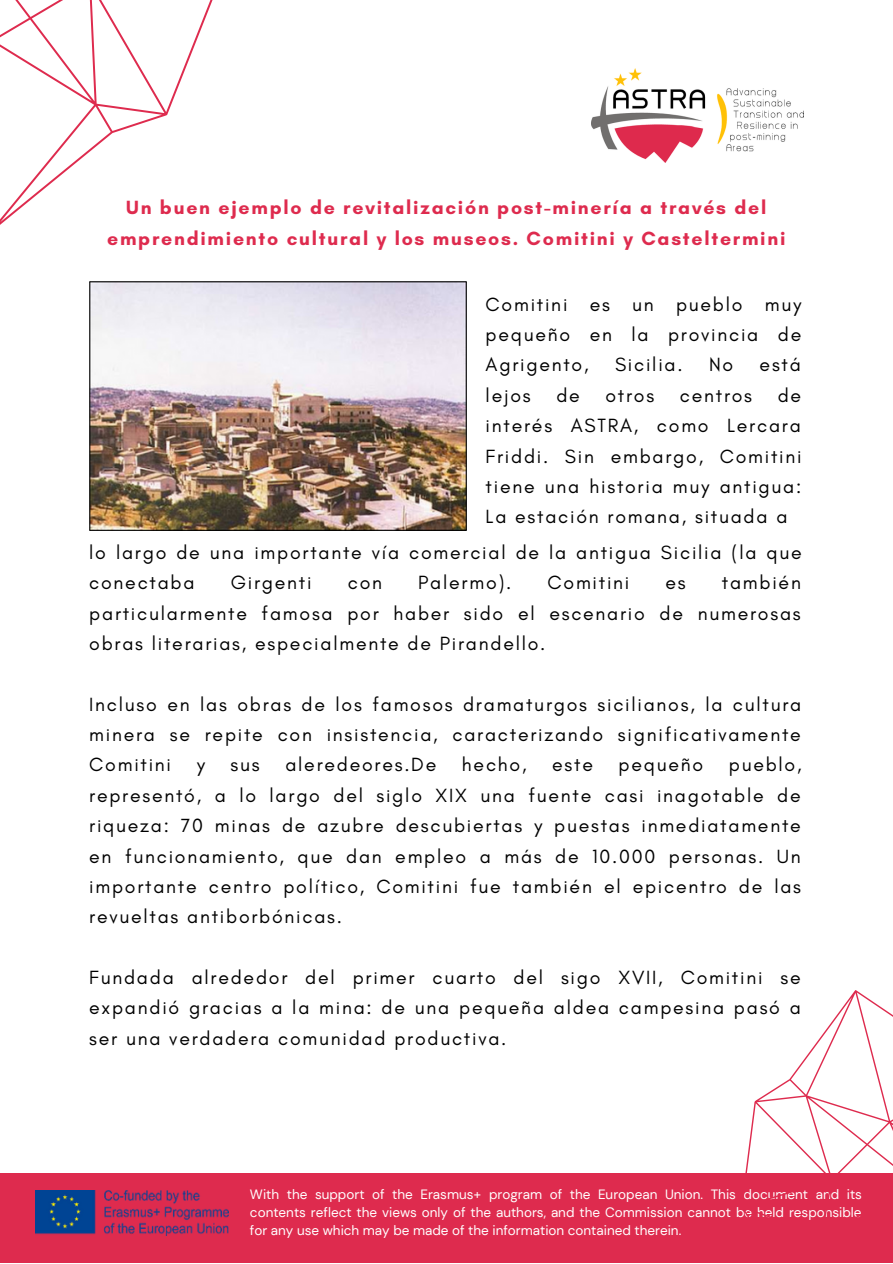
<style>
.page{position:relative;width:893px;height:1264px;background:#fff}
.page>*{position:absolute;margin:0;border:0;box-sizing:border-box;transform-origin:0 0}
.t1{font:19.5px/30.3px "Glacial Indifference";letter-spacing:.09em;color:#000;text-align:justify}
.t2{font:700 19.5px/30.3px "Glacial Indifference";letter-spacing:.09em;color:#de2b4e;text-align:center}
.t3{font:13.5px/18px "DM Sans";color:#fff;text-align:justify}
</style>
<div class="page">
<div style="left:0;top:1173px;width:892px;height:89px;background:#de2b4e"></div>
<img style="left:591px;top:68px;width:212px;height:95px">
<img style="left:36px;top:1190px;width:192px;height:45px">
<svg style="left:0;top:0;width:213px;height:225px"></svg>
<svg style="left:745px;top:990px;width:147px;height:183px"></svg>
<img style="left:89px;top:281px;width:377px;height:249px">
<p class="t2" style="left:107px;top:192px;width:680px">Un buen ejemplo de revitalización post-minería a través del emprendimiento cultural y los museos. Comitini y Casteltermini</p>
<p class="t1" style="left:485px;top:289px;width:317px">Comitini es un pueblo muy pequeño en la provincia de Agrigento,</p>
<p class="t1" style="left:615px;top:349px;width:69px">Sicilia.</p>
<p class="t1" style="left:709px;top:349px;width:26px">No</p>
<p class="t1" style="left:759px;top:349px;width:43px">está</p>
<p class="t1" style="left:485px;top:380px;width:317px;text-indent:292px">de interés ASTRA, como Lercara Friddi. Sin embargo, Comitini tiene una historia muy antigua:<br>La estación romana, situada a</p>
<p class="t1" style="left:89px;top:537px;width:713px">lo largo de una importante vía comercial de la antigua Sicilia (la que conectaba</p>
<p class="t1" style="left:485px;top:380px;width:47px">lejos</p>
<p class="t1" style="left:556px;top:380px;width:25px">de</p>
<p class="t1" style="left:605px;top:380px;width:50px">otros</p>
<p class="t1" style="left:679px;top:380px;width:74px">centros</p>
<p class="t1" style="left:89px;top:567px;width:713px;text-indent:632px">también particularmente famosa por haber sido el escenario de numerosas obras literarias, especialmente de Pirandello.</p>
<p class="t1" style="left:231px;top:567px;width:82px">Girgenti</p>
<p class="t1" style="left:348px;top:567px;width:36px">con</p>
<p class="t1" style="left:418px;top:567px;width:95px">Palermo).</p>
<p class="t1" style="left:547px;top:567px;width:83px">Comitini</p>
<p class="t1" style="left:665px;top:567px;width:22px">es</p>
<p class="t1" style="left:89px;top:688px;width:713px">Incluso en las obras de los famosos dramaturgos sicilianos, la cultura minera se repite con insistencia, caracterizando significativamente Comitini</p>
<p class="t1" style="left:89px;top:749px;width:713px;text-indent:639px">pueblo, representó, a lo largo del siglo XIX una fuente casi inagotable de riqueza: 70 minas de azubre descubiertas y puestas inmediatamente en funcionamiento, que dan empleo a más de 10.000 personas. Un importante centro político, Comitini fue también el epicentro de las revueltas antiborbónicas.</p>
<p class="t1" style="left:197px;top:749px;width:10px">y</p>
<p class="t1" style="left:230px;top:749px;width:31px">sus</p>
<p class="t1" style="left:285px;top:749px;width:152px">aleredeores.De</p>
<p class="t1" style="left:462px;top:749px;width:66px">hecho,</p>
<p class="t1" style="left:552px;top:749px;width:42px">este</p>
<p class="t1" style="left:618px;top:749px;width:86px">pequeño</p>
<p class="t1" style="left:89px;top:962px;width:713px">Fundada alrededor del primer cuarto del sigo XVII, Comitini se expandió gracias a la mina: de una pequeña aldea campesina pasó a ser una verdadera comunidad productiva.</p>
<p class="t3" style="left:250px;top:1185px;width:613px">With the support of the Erasmus+ program of the European Union. This document and its contents reflect the views only of the authors, and the Commission cannot be held responsible for any use which may be made of the information contained therein.</p>
</div>
